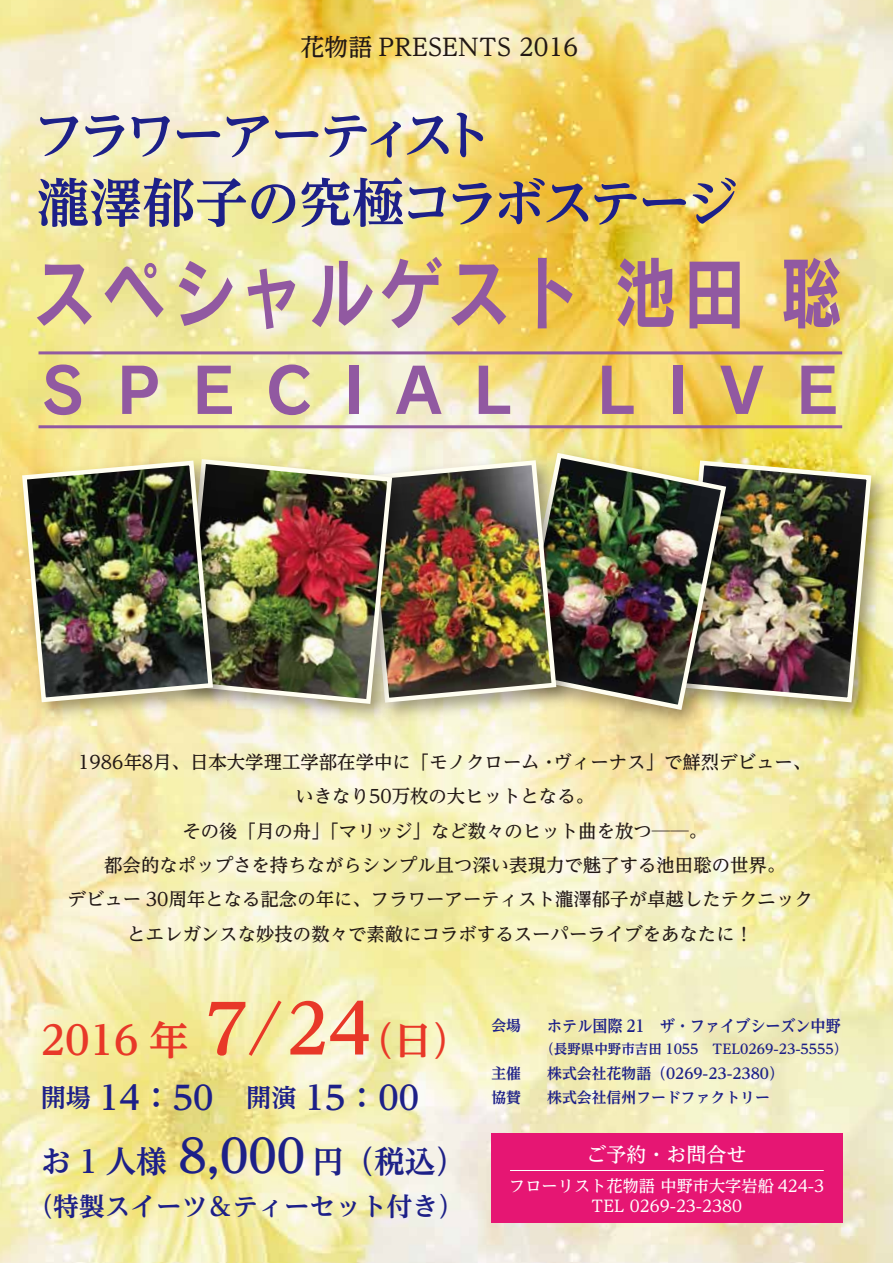
<style>
.page{position:relative;width:893px;height:1263px;background:#fff}
.page>*{position:absolute;margin:0;border:0;box-sizing:border-box;transform-origin:0 0}
.t1{font:78.45px "Rodin Pro B";letter-spacing:.1em;color:#9159a1;scale:.8 1}
.t2{font:61.8px "Rodin Pro B";letter-spacing:.5em;color:#9159a1}
.t3{font:700 52.8px/67.7px "UD Reimin Pro";letter-spacing:-.08em;color:#1d2088}
.t4{font:700 39.75px "UD Reimin Pro";color:#e83828}
.t5{font:700 33px "UD Reimin Pro";color:#1d2088}
.t6{font:700 30.75px "UD Reimin Pro";color:#1d2088}
.t7{font:700 25.65px "UD Reimin Pro";color:#1d2088}
.t8{font:500 24px "UD Reimin Pro";color:#221815}
.t9{font:500 19.95px "UD Reimin Pro";color:#fff}
.t10{font:500 18.45px/34.3px "UD Reimin Pro";color:#221815;text-align:center}
.t11{font:500 16.2px/20.2px "UD Reimin Pro";color:#fff;text-align:center}
.t12{font:700 16.2px "UD Reimin Pro";color:#1d2088;scale:.93 1}
.t13{font:700 14.85px "UD Reimin Pro";color:#1d2088}
.t14{font:700 13.5px "UD Reimin Pro";color:#1d2088}
.s1{font-size:68.55px}
.s2{font-size:38.1px}
.s3{font-size:25.2px}
.s4{font-size:46.05px}
</style>
<div class="page">
<img style="left:0;top:0;width:893px;height:1263px">
<div style="left:491px;top:1133px;width:352px;height:90px;background:#e61673"></div>
<hr style="left:510px;top:1170px;width:314px;height:1px;background:#fff">
<img style="left:806px;top:377px;width:87px;height:357px">
<img style="left:806px;top:458px;width:68px;height:247px">
<img style="left:447px;top:345px;width:359px;height:427px">
<img style="left:615px;top:450px;width:114px;height:263px">
<img style="left:323px;top:372px;width:292px;height:361px">
<img style="left:463px;top:458px;width:96px;height:247px">
<img style="left:125px;top:396px;width:338px;height:385px">
<img style="left:269px;top:457px;width:126px;height:249px">
<img style="left:0;top:380px;width:269px;height:359px">
<img style="left:20px;top:458px;width:195px;height:247px">
<hr style="left:39px;top:425px;width:803px;height:3px;background:#9159a1">
<hr style="left:39px;top:351px;width:803px;height:3px;background:#9159a1">
<h3 class="t8" style="left:300px;top:27px;width:279px">花物語 PRESENTS 2016</h3>
<h3 class="t3" style="left:33px;top:100px;width:707px">フラワーアーティスト<br>瀧澤郁子の究極コラボステージ</h3>
<h1 class="t1" style="left:34px;top:240px;width:1013px">スペシャルゲスト池田 聡</h1>
<h2 class="t2" style="left:41px;top:349px;width:472px">SPECIAL</h2>
<h2 class="t2" style="left:596px;top:349px;width:243px">LIVE</h2>
<p class="t10" style="left:68px;top:744px;width:747px">1986年8月、日本大学理工学部在学中に「モノクローム・ヴィーナス」で鮮烈デビュー、いきなり50万枚の大ヒットとなる。<br>その後「月の舟」「マリッジ」など数々のヒット曲を放つ──。<br>都会的なポップさを持ちながらシンプル且つ深い表現力で魅了する池田聡の世界。<br>デビュー 30周年となる記念の年に、フラワーアーティスト瀧澤郁子が卓越したテクニックとエレガンスな妙技の数々で素敵にコラボするスーパーライブをあなたに！</p>
<h3 class="t4" style="left:41px;top:1007px;width:431px">2016 年 <span class="s1">7/24</span><span class="s2">（日）</span></h3>
<h3 class="t5" style="left:41px;top:1070px;width:380px"><span class="s3">開場</span> 14：50　<span class="s3">開演</span> 15：00</h3>
<h3 class="t6" style="left:41px;top:1136px;width:427px">お 1 人様 <span class="s4">8,000</span> 円（税込）</h3>
<h3 class="t7" style="left:28px;top:1185px;width:437px">（特製スイーツ＆ティーセット付き）</h3>
<p class="t13" style="left:491px;top:1013px;width:31px">会場</p>
<p class="t12" style="left:547px;top:1012px;width:317px">ホテル国際 21　ザ・ファイブシーズン中野</p>
<p class="t14" style="left:540px;top:1038px;width:308px">（長野県中野市吉田 1055　TEL0269-23-5555）</p>
<p class="t13" style="left:491px;top:1061px;width:31px">主催</p>
<p class="t13" style="left:547px;top:1061px;width:238px">株式会社花物語（0269-23-2380）</p>
<p class="t13" style="left:491px;top:1085px;width:31px">協賛</p>
<p class="t13" style="left:547px;top:1085px;width:224px">株式会社信州フードファクトリー</p>
<p class="t9" style="left:587px;top:1138px;width:161px">ご予約・お問合せ</p>
<p class="t11" style="left:509px;top:1175px;width:316px">フローリスト花物語 中野市大字岩船 424-3<br>TEL 0269-23-2380</p>
</div>
